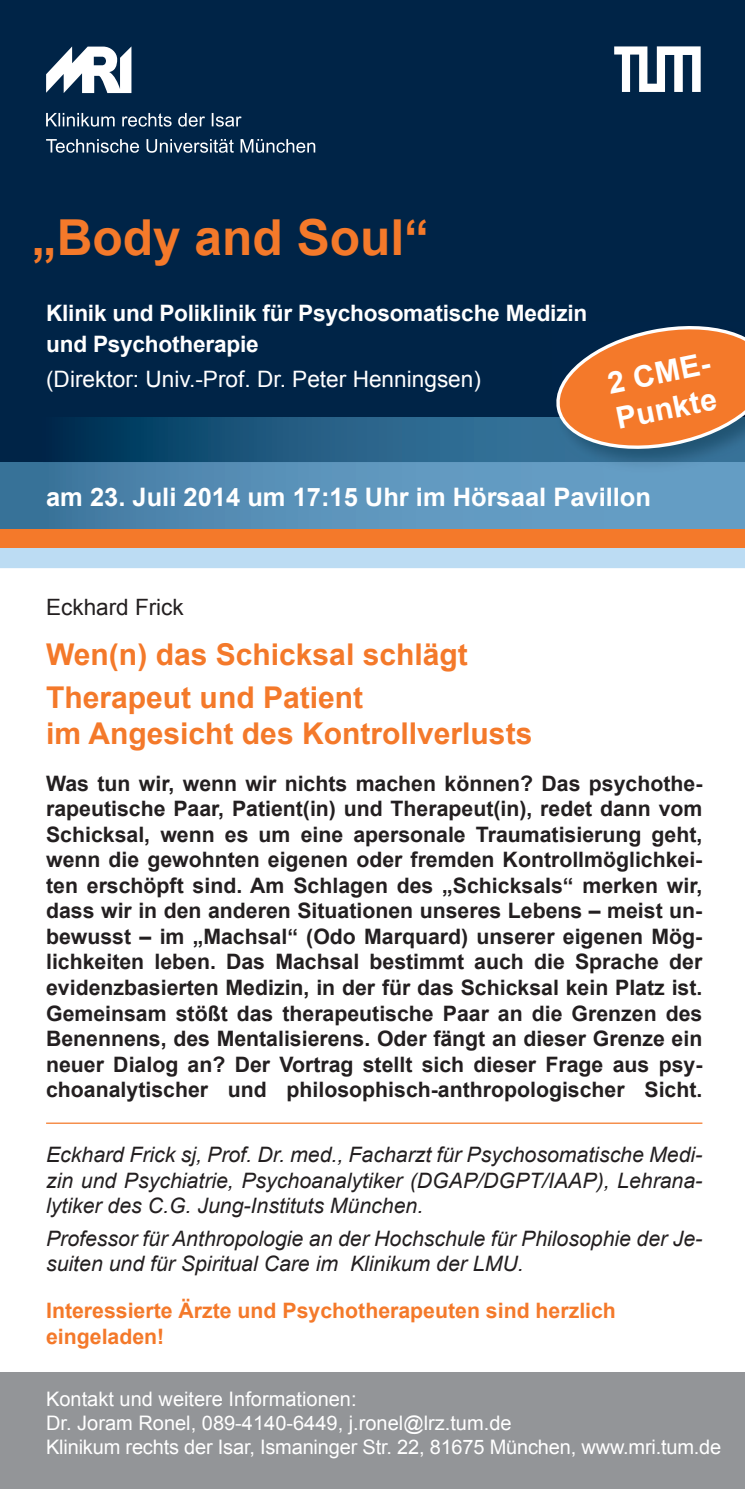
<style>
.page{position:relative;width:745px;height:1489px;background:#fff}
.page>*{position:absolute;margin:0;border:0;box-sizing:border-box;transform-origin:0 0}
.t1{font:700 49.5px "Arial";color:#f4792a}
.t2{font:700 30.25px/36.2px "Arial";color:#fff}
.t3{font:700 30px/43px "Arial";color:#f4792a}
.t4{font:700 25.5px "Arial";color:#fff}
.t5{font:700 22.5px/31px "Arial";letter-spacing:-.01em;color:#fff}
.t6{font:22.5px "Arial";color:#fff}
.t7{font:22.5px "Arial";color:#231f20}
.t8{font:700 21.25px/25.5px "Arial";color:#231f20;text-align:justify}
.t9{font:italic 21.25px/25.5px "Arial";color:#231f20;text-align:justify}
.t10{font:700 21.25px/25.5px "Arial";color:#f4792a}
.t11{font:20px/24px "Arial";color:#fff}
</style>
<div class="page">
<div style="left:0;top:0;width:744px;height:538px;background:#002447"></div>
<div style="left:43px;top:417px;width:508px;height:45px;background:linear-gradient(to right,#003255,#3d7ba3)"></div>
<div style="left:0;top:1371px;width:744px;height:117px;background:#939598"></div>
<div style="left:0;top:547px;width:744px;height:21px;background:#bcdcf3"></div>
<div style="left:0;top:462px;width:43px;height:76px;background:#377298"></div>
<svg style="left:43px;top:462px;width:701px;height:66px;background:#5991b8"></svg>
<svg style="left:46px;top:139px;width:269px;height:14px"></svg>
<svg style="left:46px;top:113px;width:195px;height:14px"></svg>
<svg style="left:614px;top:46px;width:86px;height:46px"></svg>
<svg style="left:46px;top:46px;width:85px;height:47px"></svg>
<img style="left:551px;top:417px;width:193px;height:55px">
<svg style="left:552px;top:326px;width:192px;height:129px;background:#bb7346"></svg>
<div style="left:0;top:528px;width:744px;height:19px;background:#f4792a"></div>
<hr style="left:46px;top:1122px;width:656px;height:1px;background:#f4792a">
<h1 class="t1" style="left:32px;top:204px;width:398px">„Body and Soul“</h1>
<p class="t5" style="left:46px;top:298px;width:542px">Klinik und Poliklinik für Psychosomatische Medizin und Psychotherapie</p>
<p class="t6" style="left:46px;top:364px;width:436px">(Direktor: Univ.-Prof. Dr. Peter Henningsen)</p>
<h2 class="t2" style="left:604px;top:367px;width:110px;rotate:-12deg">2 CME-<br>Punkte</h2>
<p class="t4" style="left:46px;top:480px;width:606px">am 23. Juli 2014 um 17:15 Uhr im Hörsaal Pavillon</p>
<p class="t7" style="left:46px;top:592px;width:139px">Eckhard Frick</p>
<h3 class="t3" style="left:46px;top:634px;width:423px">Wen(n) das Schicksal schlägt<br>Therapeut und Patient</h3>
<h3 class="t3" style="left:46px;top:713px;width:487px">im Angesicht des Kontrollverlusts</h3>
<p class="t8" style="left:46px;top:771px;width:657px">Was tun wir, wenn wir nichts machen können? Das psychothe&shy;rapeutische Paar, Patient(in) und Therapeut(in), redet dann vom Schicksal, wenn es um eine apersonale Traumatisierung geht, wenn die gewohnten eigenen oder fremden Kontrollmöglichkei&shy;ten erschöpft sind. Am Schlagen des „Schicksals“ merken wir, dass wir in den anderen Situationen unseres Lebens – meist un&shy;bewusst – im „Machsal“ (Odo Marquard) unserer eigenen Mög&shy;lichkeiten leben. Das Machsal bestimmt auch die Sprache der evidenzbasierten Medizin, in der für das Schicksal kein Platz ist.<br>Gemeinsam stößt das therapeutische Paar an die Grenzen des Benennens, des Mentalisierens. Oder fängt an dieser Grenze ein neuer Dialog an? Der Vortrag stellt sich dieser Frage aus psy&shy;choanalytischer und philosophisch-anthropologischer Sicht.</p>
<p class="t9" style="left:46px;top:1142px;width:657px">Eckhard Frick sj, Prof. Dr. med., Facharzt für Psychosomatische Medi&shy;zin und Psychiatrie, Psychoanalytiker (DGAP/DGPT/IAAP), Lehrana&shy;lytiker des C.G. Jung-Instituts München.</p>
<p class="t9" style="left:46px;top:1225px;width:657px">Professor für Anthropologie an der Hochschule für Philosophie der Je&shy;suiten und für Spiritual Care im Klinikum der LMU.</p>
<p class="t10" style="left:46px;top:1298px;width:571px">Interessierte Ärzte und Psychotherapeuten sind herzlich eingeladen!</p>
<p class="t11" style="left:46px;top:1387px;width:676px">Kontakt und weitere Informationen:<br>Dr. Joram Ronel, 089-4140-6449, j.ronel@lrz.tum.de<br>Klinikum rechts der Isar, Ismaninger Str. 22, 81675 München, www.mri.tum.de</p>
</div>
